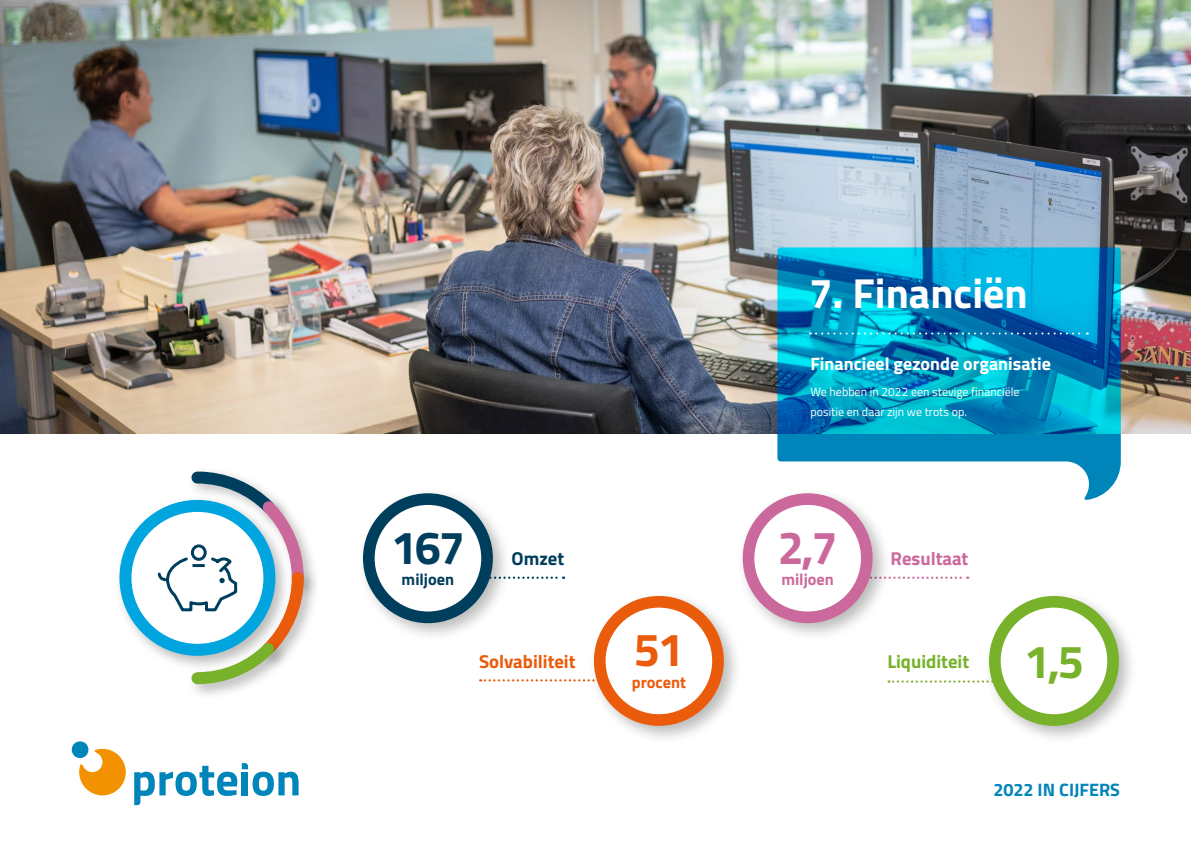
<style>
.page{position:relative;width:1191px;height:842px;background:#fff}
.page>*{position:absolute;margin:0;border:0;box-sizing:border-box;transform-origin:0 0}
.t1{font:700 46.6px "Titillium";color:#003e5d}
.t2{font:700 46.6px "Titillium";color:#cc699c}
.t3{font:700 46.6px "Titillium";color:#78b22b}
.t4{font:700 46.6px "Titillium";color:#ea5b0c}
.t5{font:700 42px "Titillium";color:#fff}
.t6{font:700 18.7px "Titillium";color:#ea5b0c}
.t7{font:700 18.7px "Titillium";color:#78b22b}
.t8{font:700 18.7px "Titillium";color:#cc699c}
.t9{font:700 18.7px "Titillium";color:#003e5d}
.t10{font:700 18px "Titillium";color:#fff}
.t11{font:700 18px "Titillium";color:#0085ba}
.t12{font:700 16.3px "Titillium";color:#003e5d}
.t13{font:700 16.3px "Titillium";color:#cc699c}
.t14{font:700 16.3px "Titillium";color:#ea5b0c}
.t15{font:12px/20px "Titillium";color:#fff}
</style>
<div class="page">
<img style="left:0;top:0;width:1191px;height:434px">
<svg style="left:134px;top:763px;width:164px;height:42px"></svg>
<svg style="left:71px;top:741px;width:55px;height:54px"></svg>
<svg style="left:888px;top:680px;width:95px;height:3px"></svg>
<svg style="left:893px;top:576px;width:75px;height:3px"></svg>
<svg style="left:480px;top:679px;width:108px;height:2px"></svg>
<svg style="left:512px;top:576px;width:52px;height:3px"></svg>
<div style="left:257px;top:567px;width:63px;height:104px;background:#1d1d1b;opacity:.3"></div>
<div style="left:187px;top:638px;width:103px;height:62px;background:#1d1d1b;opacity:.3"></div>
<div style="left:114px;top:495px;width:177px;height:177px;background:#1d1d1b;opacity:.3"></div>
<svg style="left:125px;top:506px;width:144px;height:144px"></svg>
<div style="left:119px;top:500px;width:156px;height:156px;border:12px solid #00a5df;border-radius:50%"></div>
<svg style="left:156px;top:471px;width:154px;height:219px"></svg>
<div style="left:357px;top:487px;width:154px;height:155px;background:#1d1d1b;opacity:.3"></div>
<div style="left:369px;top:499px;width:118px;height:118px;background:#fff;border-radius:50%"></div>
<div style="left:363px;top:493px;width:130px;height:130px;border:12px solid #003e5d;border-radius:50%"></div>
<div style="left:737px;top:487px;width:154px;height:155px;background:#1d1d1b;opacity:.3"></div>
<div style="left:748px;top:499px;width:118px;height:118px;background:#fff;border-radius:50%"></div>
<div style="left:742px;top:493px;width:130px;height:130px;border:12px solid #cc699c;border-radius:50%"></div>
<div style="left:588px;top:590px;width:154px;height:154px;background:#1d1d1b;opacity:.3"></div>
<div style="left:600px;top:602px;width:118px;height:118px;background:#fff;border-radius:50%"></div>
<div style="left:594px;top:596px;width:130px;height:130px;border:12px solid #ea5b0c;border-radius:50%"></div>
<div style="left:983px;top:590px;width:154px;height:154px;background:#1d1d1b;opacity:.3"></div>
<div style="left:994px;top:602px;width:119px;height:118px;background:#fff;border-radius:50%"></div>
<div style="left:989px;top:596px;width:130px;height:130px;border:12px solid #78b22b;border-radius:50%"></div>
<svg style="left:777px;top:247px;width:343px;height:253px;background:#24a0c9"></svg>
<svg style="left:810px;top:332px;width:277px;height:2px"></svg>
<h2 class="t5" style="left:809px;top:261px;width:220px">7. Financiën</h2>
<h3 class="t10" style="left:810px;top:350px;width:242px">Financieel gezonde organisatie</h3>
<p class="t15" style="left:810px;top:381px;width:211px">We hebben in 2022 een stevige financiële positie en daar zijn we trots op.</p>
<h1 class="t1" style="left:391px;top:512px;width:75px">167</h1>
<h3 class="t12" style="left:401px;top:567px;width:54px">miljoen</h3>
<h1 class="t2" style="left:777px;top:512px;width:61px">2,7</h1>
<h3 class="t13" style="left:781px;top:567px;width:54px">miljoen</h3>
<h3 class="t9" style="left:511px;top:544px;width:54px">Omzet</h3>
<h3 class="t8" style="left:890px;top:544px;width:79px">Resultaat</h3>
<h1 class="t4" style="left:634px;top:614px;width:51px">51</h1>
<h3 class="t14" style="left:632px;top:670px;width:56px">procent</h3>
<h3 class="t6" style="left:479px;top:647px;width:98px">Solvabiliteit</h3>
<h3 class="t7" style="left:887px;top:647px;width:83px">Liquiditeit</h3>
<h1 class="t3" style="left:1024px;top:626px;width:61px">1,5</h1>
<h3 class="t11" style="left:993px;top:776px;width:128px">2022 IN CIJFERS</h3>
</div>
